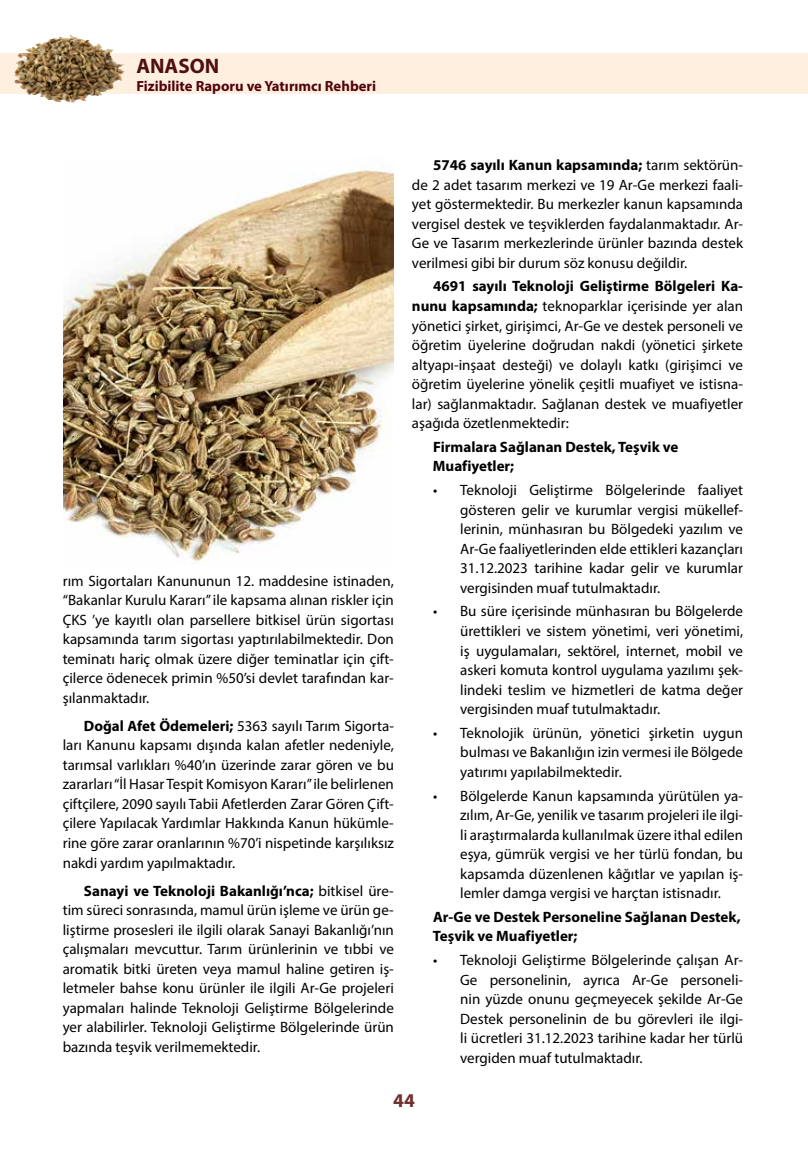
<style>
.page{position:relative;width:808px;height:1149px;background:#fff}
.page>*{position:absolute;margin:0;border:0;box-sizing:border-box;transform-origin:0 0}
.t1{font:700 21px "Myriad Pro";color:#501013}
.t2{font:700 19.5px "Myriad Pro";color:#6d2f2f}
.t3{font:15px/19.5px "Myriad Pro";color:#000;text-align:justify}
.t4{font:700 15px/19.5px "Myriad Pro";color:#000}
.t5{font:700 14.7px "Myriad Pro";color:#53040a}
.s1{font-weight:700}
</style>
<div class="page">
<div style="left:0;top:53px;width:808px;height:41px;background:#feefdf"></div>
<img style="left:14px;top:36px;width:53px;height:45px">
<img style="left:64px;top:166px;width:330px;height:398px">
<h1 class="t1" style="left:136px;top:52px;width:84px">ANASON</h1>
<p class="t5" style="left:136px;top:76px;width:241px">Fizibilite Raporu ve Yatırımcı Rehberi</p>
<p class="t3" style="left:63px;top:570px;width:333px">rım Sigortaları Kanununun 12. maddesine istinaden, “Bakanlar Kurulu Kararı” ile kapsama alınan riskler için ÇKS ’ye kayıtlı olan parsellere bitkisel ürün sigortası kapsamında tarım sigortası yaptırılabilmektedir. Don teminatı hariç olmak üzere diğer teminatlar için çift&shy;çilerce ödenecek primin %50’si devlet tarafından kar&shy;şılanmaktadır.</p>
<p class="t3" style="left:63px;top:715px;width:333px;text-indent:21px"><span class="s1">Doğal Afet Ödemeleri;</span> 5363 sayılı Tarım Sigorta&shy;ları Kanunu kapsamı dışında kalan afetler nedeniyle, tarımsal varlıkları %40’ın üzerinde zarar gören ve bu zararları “İl Hasar Tespit Komisyon Kararı” ile belirlenen çiftçilere, 2090 sayılı Tabii Afetlerden Zarar Gören Çift&shy;çilere Yapılacak Yardımlar Hakkında Kanun hükümle&shy;rine göre zarar oranlarının %70’i nispetinde karşılıksız nakdi yardım yapılmaktadır.</p>
<p class="t3" style="left:63px;top:880px;width:333px;text-indent:21px"><span class="s1">Sanayi ve Teknoloji Bakanlığı’nca;</span> bitkisel üre&shy;tim süreci sonrasında, mamul ürün işleme ve ürün ge&shy;liştirme prosesleri ile ilgili olarak Sanayi Bakanlığı’nın çalışmaları mevcuttur. Tarım ürünlerinin ve tıbbi ve aromatik bitki üreten veya mamul haline getiren iş&shy;letmeler bahse konu ürünler ile ilgili Ar-Ge projeleri yapmaları halinde Teknoloji Geliştirme Bölgelerinde yer alabilirler. Teknoloji Geliştirme Bölgelerinde ürün bazında teşvik verilmemektedir.</p>
<p class="t3" style="left:412px;top:155px;width:333px;text-indent:21px"><span class="s1">5746 sayılı Kanun kapsamında;</span> tarım sektörün&shy;de 2 adet tasarım merkezi ve 19 Ar-Ge merkezi faali&shy;yet göstermektedir. Bu merkezler kanun kapsamında vergisel destek ve teşviklerden faydalanmaktadır. Ar-Ge ve Tasarım merkezlerinde ürünler bazında destek verilmesi gibi bir durum söz konusu değildir.</p>
<p class="t3" style="left:412px;top:276px;width:333px;text-indent:21px"><span class="s1">4691 sayılı Teknoloji Geliştirme Bölgeleri Ka&shy;nunu kapsamında;</span> teknoparklar içerisinde yer alan yönetici şirket, girişimci, Ar-Ge ve destek personeli ve öğretim üyelerine doğrudan nakdi (yönetici şirkete altyapı-inşaat desteği) ve dolaylı katkı (girişimci ve öğretim üyelerine yönelik çeşitli muafiyet ve istisna&shy;lar) sağlanmaktadır. Sağlanan destek ve muafiyetler aşağıda özetlenmektedir:</p>
<p class="t4" style="left:433px;top:436px;width:247px">Firmalara Sağlanan Destek, Teşvik ve<br>Muafiyetler;</p>
<p class="t3" style="left:460px;top:480px;width:284px;text-indent:-27px">• Teknoloji Geliştirme Bölgelerinde faaliyet gösteren gelir ve kurumlar vergisi mükellef&shy;lerinin, münhasıran bu Bölgedeki yazılım ve Ar-Ge faaliyetlerinden elde ettikleri kazançları 31.12.2023 tarihine kadar gelir ve kurumlar vergisinden muaf tutulmaktadır.</p>
<p class="t3" style="left:460px;top:601px;width:284px;text-indent:-27px">• Bu süre içerisinde münhasıran bu Bölgelerde ürettikleri ve sistem yönetimi, veri yönetimi, iş uygulamaları, sektörel, internet, mobil ve askeri komuta kontrol uygulama yazılımı şek&shy;lindeki teslim ve hizmetleri de katma değer vergisinden muaf tutulmaktadır.</p>
<p class="t3" style="left:460px;top:722px;width:284px;text-indent:-27px">• Teknolojik ürünün, yönetici şirketin uygun bulması ve Bakanlığın izin vermesi ile Bölgede yatırımı yapılabilmektedir.</p>
<p class="t3" style="left:460px;top:785px;width:284px;text-indent:-27px">• Bölgelerde Kanun kapsamında yürütülen ya&shy;zılım, Ar-Ge, yenilik ve tasarım projeleri ile ilgi&shy;li araştırmalarda kullanılmak üzere ithal edilen eşya, gümrük vergisi ve her türlü fondan, bu kapsamda düzenlenen kâğıtlar ve yapılan iş&shy;lemler damga vergisi ve harçtan istisnadır.</p>
<p class="t4" style="left:433px;top:906px;width:309px">Ar-Ge ve Destek Personeline Sağlanan Destek,<br>Teşvik ve Muafiyetler;</p>
<p class="t3" style="left:460px;top:949px;width:284px;text-indent:-27px">• Teknoloji Geliştirme Bölgelerinde çalışan Ar-Ge personelinin, ayrıca Ar-Ge personeli&shy;nin yüzde onunu geçmeyecek şekilde Ar-Ge Destek personelinin de bu görevleri ile ilgi&shy;li ücretleri 31.12.2023 tarihine kadar her türlü vergiden muaf tutulmaktadır.</p>
<h2 class="t2" style="left:393px;top:1087px;width:23px">44</h2>
</div>
